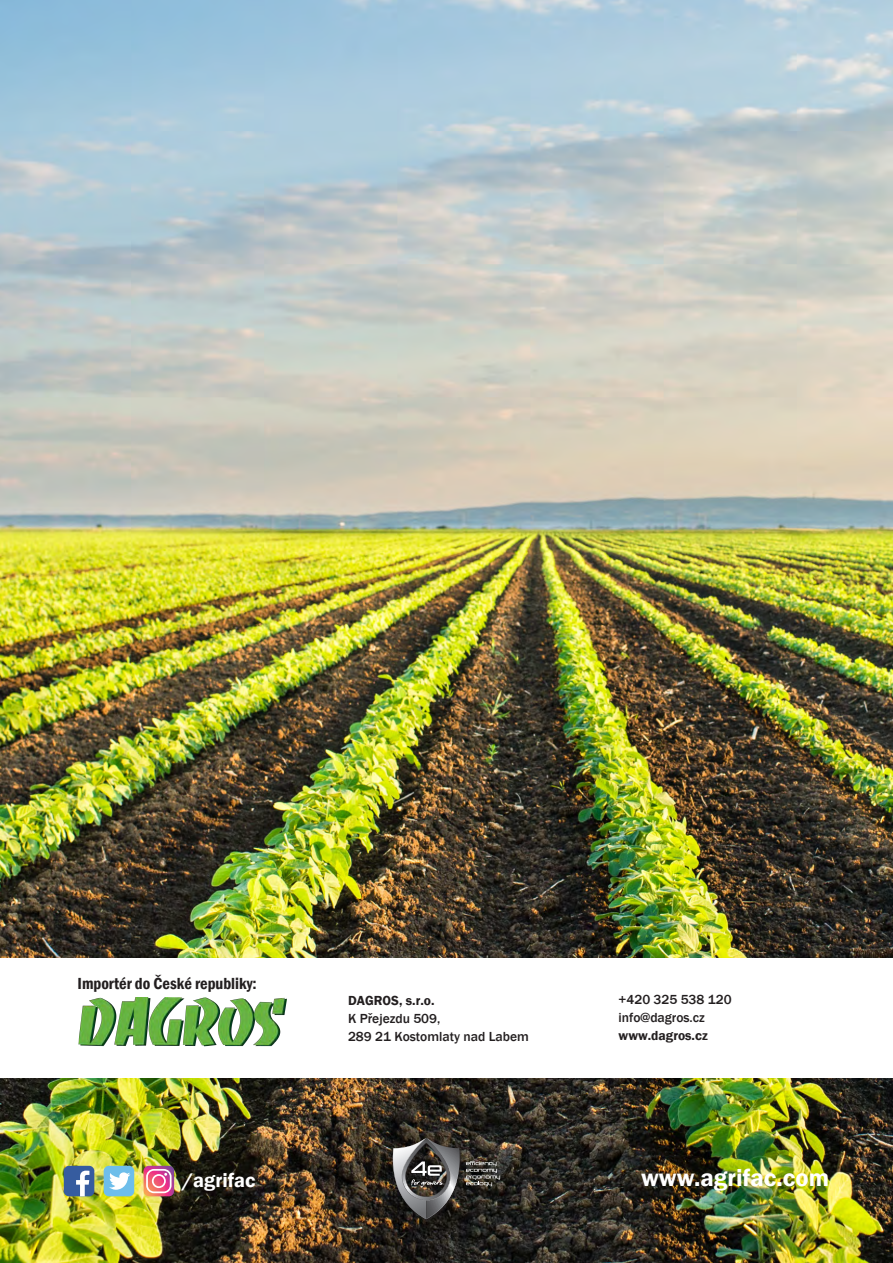
<style>
.page{position:relative;width:893px;height:1263px;background:#fff}
.page>*{position:absolute;margin:0;border:0;box-sizing:border-box;transform-origin:0 0}
.t1{font:24.75px "Franklin Gothic Demi";color:#fff}
.t2{font:20.25px "Franklin Gothic Demi";color:#fff}
.t3{font:16.5px "Franklin Gothic Demi Cond";color:#231f20}
.t4{font:500 13.5px/18px "Franklin Gothic";color:#231f20}
.t5{font:13.5px "Franklin Gothic Demi";color:#231f20}
</style>
<div class="page">
<img style="left:0;top:0;width:893px;height:1263px">
<div style="left:64px;top:1166px;width:30px;height:30px;background:#365c9f;border-radius:5px"></div>
<svg style="left:76px;top:1170px;width:13px;height:26px"></svg>
<svg style="left:144px;top:1166px;width:30px;height:30px"></svg>
<div style="left:104px;top:1166px;width:30px;height:30px;background:#6ebeea;border-radius:5px"></div>
<svg style="left:109px;top:1172px;width:22px;height:18px"></svg>
<div style="left:392px;top:1137px;width:70px;height:85px;background:#231f20;opacity:.75"></div>
<svg style="left:391px;top:1138px;width:109px;height:81px;background:#504e4b"></svg>
<div style="left:0;top:958px;width:893px;height:120px;background:#fff"></div>
<img style="left:78px;top:998px;width:208px;height:49px">
<p class="t3" style="left:78px;top:972px;width:181px">Importér do České republiky:</p>
<p class="t5" style="left:348px;top:992px;width:88px">DAGROS, s.r.o.</p>
<p class="t4" style="left:348px;top:1009px;width:182px">K Přejezdu 509,<br>289 21 Kostomlaty nad Labem</p>
<p class="t4" style="left:619px;top:991px;width:114px">+420 325 538 120 info@dagros.cz</p>
<p class="t5" style="left:619px;top:1028px;width:91px">www.dagros.cz</p>
<p class="t2" style="left:182px;top:1168px;width:75px">/agrifac</p>
<p class="t1" style="left:641px;top:1163px;width:190px">www.agrifac.com</p>
</div>
